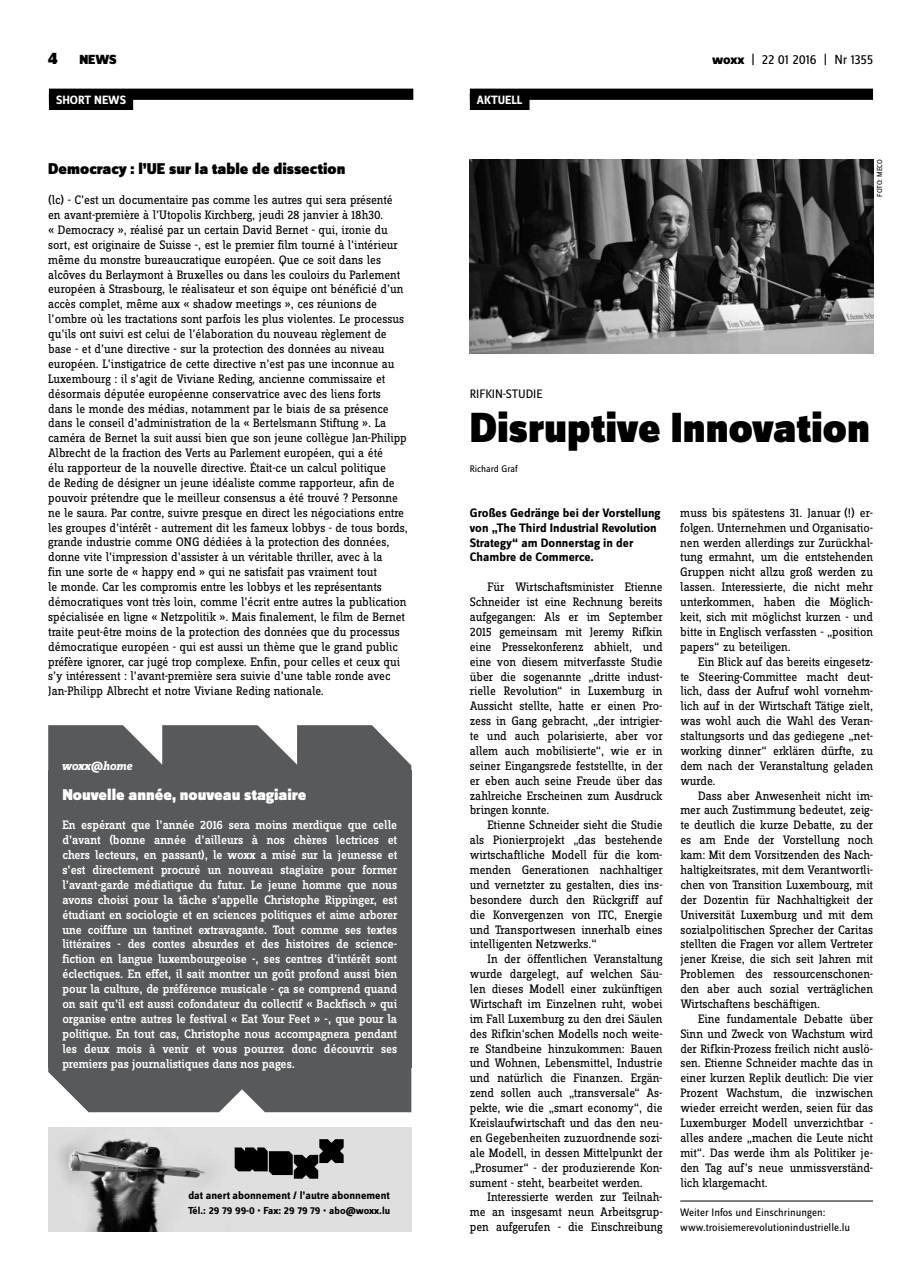
<style>
.page{position:relative;width:922px;height:1276px;background:#fff}
.page>*{position:absolute;margin:0;border:0;box-sizing:border-box;transform-origin:0 0}
.t1{font:900 43.75px "Zine Sans Dis";color:#000}
.t2{font:900 16.25px "Zine Sans Dis";color:#000}
.t3{font:900 16.25px "Zine Sans Dis";color:#fff}
.t4{font:13.75px "Zine Sans Dis";letter-spacing:-.01em;color:#000}
.t5{font:900 13.75px "Zine Sans Dis";color:#000}
.t6{font:12.75px/14.9px "Zine Slab Dis";letter-spacing:-.01em;color:#000;text-align:justify}
.t7{font:500 12.75px/14.9px "Zine Slab Dis";color:#fff;text-align:justify}
.t8{font:700 12.75px/14.9px "Zine Sans Dis";color:#000}
.t9{font:12.75px "Zine Sans Dis";color:#000}
.t10{font:italic 700 12.75px "Zine Slab Dis";letter-spacing:-.01em;color:#fff}
.t11{font:700 12.5px "Zine Sans Dis";color:#fff}
.t12{font:11.25px/14.9px "Zine Sans Dis";color:#000}
.t13{font:700 11.25px "Zine Sans Dis";color:#000}
.t14{font:700 10.5px "Zine Sans Dis";color:#000}
.t15{font:10px "Zine Sans Dis";color:#000}
.t16{font:7.5px "Zine Sans Dis";color:#000}
.s1{font-size:17.5px}
.s2{font-weight:800}
</style>
<div class="page">
<div style="left:469px;top:89px;width:403px;height:11px;background:#000"></div>
<div style="left:469px;top:94px;width:60px;height:16px;background:#000"></div>
<div style="left:49px;top:89px;width:364px;height:11px;background:#000"></div>
<div style="left:49px;top:94px;width:84px;height:16px;background:#000"></div>
<hr style="left:680px;top:1200px;width:192px;height:1px;background:#000">
<svg style="left:48px;top:725px;width:363px;height:45px;background:#717173"></svg>
<svg style="left:48px;top:1067px;width:363px;height:45px;background:#656567"></svg>
<div style="left:48px;top:770px;width:363px;height:297px;background:#58595b"></div>
<img style="left:469px;top:159px;width:403px;height:194px">
<img style="left:49px;top:1127px;width:362px;height:104px">
<svg style="left:234px;top:1139px;width:109px;height:39px;background:#646464"></svg>
<p class="t5" style="left:48px;top:53px;width:70px"><span class="s1">4</span> NEWS</p>
<p class="t4" style="left:711px;top:53px;width:162px"><span class="s2">woxx</span> | 22 01 2016 | Nr 1355</p>
<p class="t11" style="left:56px;top:93px;width:71px">SHORT NEWS</p>
<p class="t11" style="left:477px;top:93px;width:47px">AKTUELL</p>
<p class="t2" style="left:48px;top:160px;width:299px">Democracy : l’UE sur la table de dissection</p>
<p class="t6" style="left:48px;top:193px;width:361px;text-align:left">(lc) - C’est un documentaire pas comme les autres qui sera présenté en avant-première à l’Utopolis Kirchberg, jeudi 28 janvier à 18h30.<br>« Democracy », réalisé par un certain David Bernet - qui, ironie du sort, est originaire de Suisse -, est le premier film tourné à l’intérieur même du monstre bureaucratique européen. Que ce soit dans les alcôves du Berlaymont à Bruxelles ou dans les couloirs du Parlement européen à Strasbourg, le réalisateur et son équipe ont bénéficié d’un accès complet, même aux « shadow meetings », ces réunions de l’ombre où les tractations sont parfois les plus violentes. Le processus qu’ils ont suivi est celui de l’élaboration du nouveau règlement de base - et d’une directive - sur la protection des données au niveau européen. L’instigatrice de cette directive n’est pas une inconnue au Luxembourg : il s’agit de Viviane Reding, ancienne commissaire et désormais députée européenne conservatrice avec des liens forts dans le monde des médias, notamment par le biais de sa présence dans le conseil d’administration de la « Bertelsmann Stiftung ». La caméra de Bernet la suit aussi bien que son jeune collègue Jan-Philipp Albrecht de la fraction des Verts au Parlement européen, qui a été<br>élu rapporteur de la nouvelle directive. Était-ce un calcul politique<br>de Reding de désigner un jeune idéaliste comme rapporteur, afin de pouvoir prétendre que le meilleur consensus a été trouvé ? Personne ne le saura. Par contre, suivre presque en direct les négociations entre les groupes d’intérêt - autrement dit les fameux lobbys - de tous bords, grande industrie comme ONG dédiées à la protection des données, donne vite l’impression d’assister à un véritable thriller, avec à la<br>fin une sorte de « happy end » qui ne satisfait pas vraiment tout<br>le monde. Car les compromis entre les lobbys et les représentants démocratiques vont très loin, comme l’écrit entre autres la publication spécialisée en ligne « Netzpolitik ». Mais finalement, le film de Bernet traite peut-être moins de la protection des données que du processus démocratique européen - qui est aussi un thème que le grand public préfère ignorer, car jugé trop complexe. Enfin, pour celles et ceux qui s’y intéressent : l’avant-première sera suivie d’une table ronde avec Jan-Philipp Albrecht et notre Viviane Reding nationale.</p>
<p class="t10" style="left:61px;top:759px;width:72px">woxx@home</p>
<p class="t3" style="left:62px;top:785px;width:245px">Nouvelle année, nouveau stagiaire</p>
<p class="t7" style="left:62px;top:818px;width:336px">En espérant que l’année 2016 sera moins merdique que celle d’avant (bonne année d’ailleurs à nos chères lectrices et chers lecteurs, en passant), le woxx a misé sur la jeunesse et s’est directement procuré un nouveau stagiaire pour former l’avant-garde médiatique du futur. Le jeune homme que nous avons choisi pour la tâche s’appelle Christophe Rippinger, est étudiant en sociologie et en sciences politiques et aime arborer une coiffure un tantinet extravagante. Tout comme ses textes littéraires - des contes absurdes et des histoires de science&shy;fiction en langue luxembourgeoise -, ses centres d’intérêt sont éclectiques. En effet, il sait montrer un goût profond aussi bien pour la culture, de préférence musicale - ça se comprend quand on sait qu’il est aussi cofondateur du collectif « Backfisch » qui organise entre autres le festival « Eat Your Feet » -, que pour la politique. En tout cas, Christophe nous accompagnera pendant les deux mois à venir et vous pourrez donc découvrir ses premiers pas journalistiques dans nos pages.</p>
<p class="t13" style="left:188px;top:1188px;width:203px">dat anert abonnement / l’autre abonnement</p>
<p class="t14" style="left:188px;top:1204px;width:203px">Tél.: 29 79 99-0 • Fax: 29 79 79 • abo@woxx.lu</p>
<p class="t16" style="left:875px;top:197px;width:38px;rotate:-90deg">Foto: MECO</p>
<p class="t9" style="left:469px;top:387px;width:74px">Rifkin-Studie</p>
<h1 class="t1" style="left:469px;top:405px;width:401px">Disruptive Innovation</h1>
<p class="t15" style="left:469px;top:463px;width:49px">Richard Graf</p>
<p class="t8" style="left:469px;top:506px;width:192px">Großes Gedränge bei der Vorstellung von „The Third Industrial Revolution<br>Strategy“ am Donnerstag in der<br>Chambre de Commerce.</p>
<p class="t6" style="left:469px;top:580px;width:194px;text-indent:18px">Für Wirtschaftsminister Etienne Schneider ist eine Rechnung bereits aufgegangen: Als er im September 2015 gemeinsam mit Jeremy Rifkin eine Pressekonferenz abhielt, und eine von diesem mitverfasste Studie über die sogenannte „dritte indust&shy;rielle Revolution“ in Luxemburg in Aussicht stellte, hatte er einen Pro&shy;zess in Gang gebracht, „der intrigier&shy;te und auch polarisierte, aber vor allem auch mobilisierte“, wie er in seiner Eingangsrede feststellte, in der er eben auch seine Freude über das zahlreiche Erscheinen zum Ausdruck bringen konnte.</p>
<p class="t6" style="left:469px;top:818px;width:194px;text-indent:18px">Etienne Schneider sieht die Studie als Pionierprojekt „das bestehende wirtschaftliche Modell für die kom&shy;menden Generationen nachhaltiger und vernetzter zu gestalten, dies ins&shy;besondere durch den Rückgriff auf die Konvergenzen von ITC, Energie und Transportwesen innerhalb eines intelligenten Netzwerks.“</p>
<p class="t6" style="left:469px;top:952px;width:194px;text-indent:18px">In der öffentlichen Veranstaltung wurde dargelegt, auf welchen Säu&shy;len dieses Modell einer zukünftigen Wirtschaft im Einzelnen ruht, wobei im Fall Luxemburg zu den drei Säulen des Rifkin‘schen Modells noch weite&shy;re Standbeine hinzukommen: Bauen und Wohnen, Lebensmittel, Industrie und natürlich die Finanzen. Ergän&shy;zend sollen auch „transversale“ As&shy;pekte, wie die „smart economy“, die Kreislaufwirtschaft und das den neu&shy;en Gegebenheiten zuzuordnende sozi&shy;ale Modell, in dessen Mittelpunkt der „Prosumer“ - der produzierende Kon&shy;sument - steht, bearbeitet werden.</p>
<p class="t6" style="left:470px;top:1190px;width:194px;text-indent:18px">Interessierte werden zur Teilnah&shy;me an insgesamt neun Arbeitsgrup&shy;pen aufgerufen - die Einschreibung</p>
<p class="t6" style="left:680px;top:506px;width:194px">muss bis spätestens 31. Januar (!) er&shy;folgen. Unternehmen und Organisatio&shy;nen werden allerdings zur Zurückhal&shy;tung ermahnt, um die entstehenden Gruppen nicht allzu groß werden zu lassen. Interessierte, die nicht mehr unterkommen, haben die Möglich&shy;keit, sich mit möglichst kurzen - und bitte in Englisch verfassten - „position papers“ zu beteiligen.</p>
<p class="t6" style="left:680px;top:655px;width:194px;text-indent:18px">Ein Blick auf das bereits eingesetz&shy;te Steering-Committee macht deut&shy;lich, dass der Aufruf wohl vornehm&shy;lich auf in der Wirtschaft Tätige zielt, was wohl auch die Wahl des Veran&shy;staltungsorts und das gediegene „net&shy;working dinner“ erklären dürfte, zu dem nach der Veranstaltung geladen wurde.</p>
<p class="t6" style="left:680px;top:788px;width:194px;text-indent:18px">Dass aber Anwesenheit nicht im&shy;mer auch Zustimmung bedeutet, zeig&shy;te deutlich die kurze Debatte, zu der es am Ende der Vorstellung noch kam: Mit dem Vorsitzenden des Nach&shy;haltigkeitsrates, mit dem Verantwortli&shy;chen von Transition Luxembourg, mit der Dozentin für Nachhaltigkeit der Universität Luxemburg und mit dem sozialpolitischen Sprecher der Caritas stellten die Fragen vor allem Vertreter jener Kreise, die sich seit Jahren mit Problemen des ressourcenschonen&shy;den aber auch sozial verträglichen Wirtschaftens beschäftigen.</p>
<p class="t6" style="left:680px;top:1012px;width:194px;text-indent:18px">Eine fundamentale Debatte über Sinn und Zweck von Wachstum wird der Rifkin-Prozess freilich nicht auslö&shy;sen. Etienne Schneider machte das in einer kurzen Replik deutlich: Die vier Prozent Wachstum, die inzwischen wieder erreicht werden, seien für das Luxemburger Modell unverzichtbar - alles andere „machen die Leute nicht mit“. Das werde ihm als Politiker je&shy;den Tag auf’s neue unmissverständ&shy;lich klargemacht.</p>
<p class="t12" style="left:680px;top:1206px;width:171px">Weiter I nfos und Einschrinungen: www.troisiemerevolutionindustrielle.lu</p>
</div>
